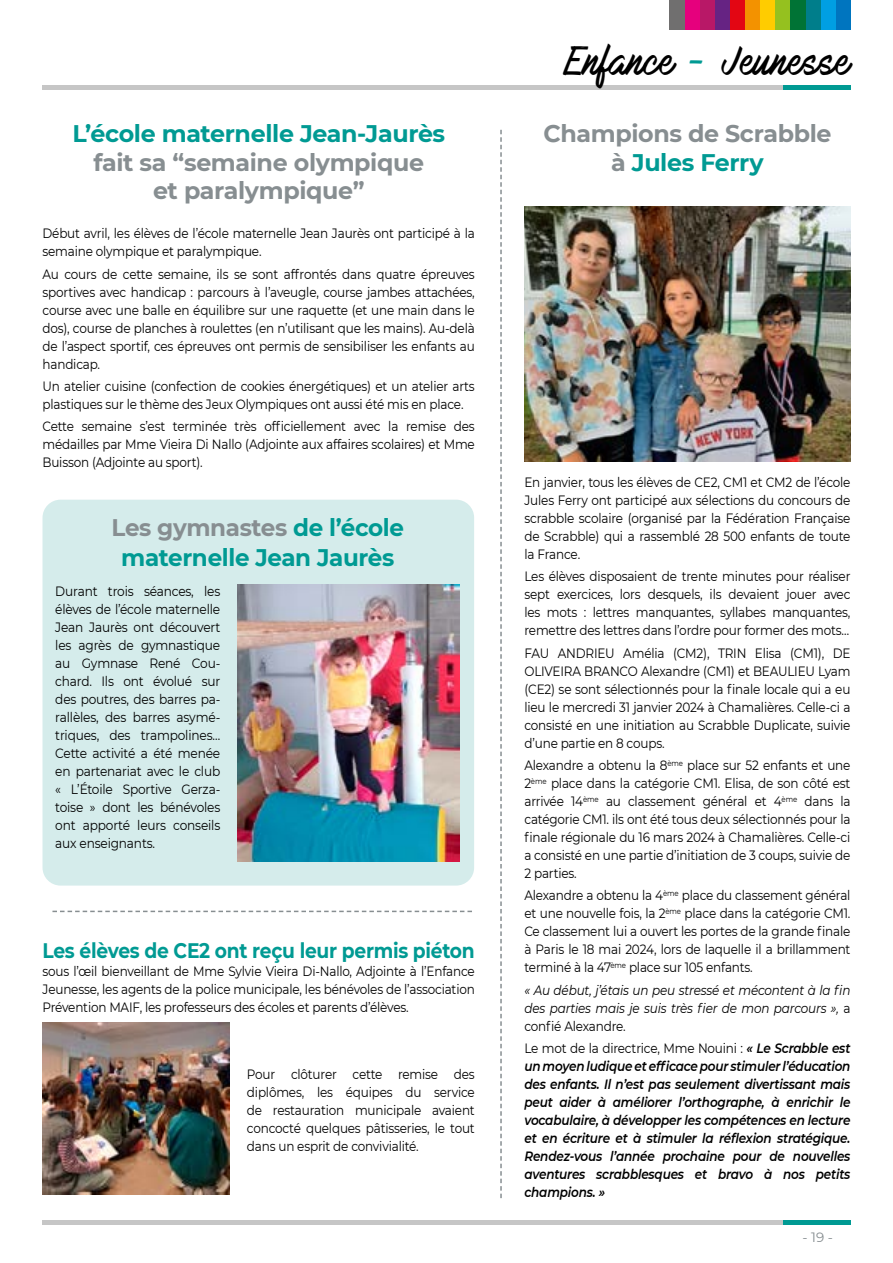
<style>
.page{position:relative;width:893px;height:1263px;background:#fff}
.page>*{position:absolute;margin:0;border:0;box-sizing:border-box;transform-origin:0 0}
.t1{font:36px "Mark My Words Clean";color:#000}
.t2{font:700 24px/28.5px "Montserrat";letter-spacing:-.015em;color:#878e91;text-align:center}
.t3{font:700 24px/30px "Montserrat";letter-spacing:-.015em;color:#009a93;text-align:center;scale:.96 1}
.t4{font:700 24px "Montserrat";letter-spacing:-.015em;color:#009a93}
.t5{font:700 21px "Montserrat";letter-spacing:-.015em;color:#009a93;scale:.89 1}
.t6{font:13.5px/18px "Montserrat";letter-spacing:-.015em;color:#000;text-align:justify;scale:.89 1}
.t7{font:italic 600 13.5px/18px "Montserrat";letter-spacing:-.015em;color:#000;text-align:justify;scale:.89 1}
.t8{font:13.5px/18px "Montserrat";letter-spacing:-.015em;color:#000;text-align:justify;scale:.9 1}
.t9{font:italic 13.5px/18px "Montserrat";letter-spacing:-.015em;color:#000;text-align:justify;scale:.89 1}
.t10{font:13.5px "Montserrat";color:#878e91}
.s1{color:#878e91}
.s2{color:#009a93}
.s3{font-style:normal}
.s4{font-weight:400;font-style:normal}
</style>
<div class="page">
<hr style="left:783px;top:85px;width:67px;height:4px;background:#009a93">
<hr style="left:716px;top:85px;width:67px;height:4px;background:#c6c6c6">
<hr style="left:648px;top:85px;width:68px;height:4px;background:#c6c6c6">
<hr style="left:581px;top:85px;width:67px;height:4px;background:#c6c6c6">
<hr style="left:514px;top:85px;width:67px;height:4px;background:#c6c6c6">
<hr style="left:446px;top:85px;width:68px;height:4px;background:#c6c6c6">
<hr style="left:379px;top:85px;width:67px;height:4px;background:#c6c6c6">
<hr style="left:312px;top:85px;width:67px;height:4px;background:#c6c6c6">
<hr style="left:244px;top:85px;width:68px;height:4px;background:#c6c6c6">
<hr style="left:177px;top:85px;width:67px;height:4px;background:#c6c6c6">
<hr style="left:110px;top:85px;width:67px;height:4px;background:#c6c6c6">
<hr style="left:43px;top:85px;width:67px;height:4px;background:#c6c6c6">
<div style="left:783px;top:1220px;width:67px;height:5px;background:#009a93"></div>
<div style="left:716px;top:1220px;width:67px;height:5px;background:#c6c6c6"></div>
<div style="left:648px;top:1220px;width:68px;height:5px;background:#c6c6c6"></div>
<div style="left:581px;top:1220px;width:67px;height:5px;background:#c6c6c6"></div>
<div style="left:514px;top:1220px;width:67px;height:5px;background:#c6c6c6"></div>
<div style="left:446px;top:1220px;width:68px;height:5px;background:#c6c6c6"></div>
<div style="left:379px;top:1220px;width:67px;height:5px;background:#c6c6c6"></div>
<div style="left:312px;top:1220px;width:67px;height:5px;background:#c6c6c6"></div>
<div style="left:244px;top:1220px;width:68px;height:5px;background:#c6c6c6"></div>
<div style="left:177px;top:1220px;width:67px;height:5px;background:#c6c6c6"></div>
<div style="left:110px;top:1220px;width:67px;height:5px;background:#c6c6c6"></div>
<div style="left:43px;top:1220px;width:67px;height:5px;background:#c6c6c6"></div>
<div style="left:835px;top:0;width:15px;height:30px;background:#0075bf"></div>
<div style="left:820px;top:0;width:15px;height:30px;background:#009fe3"></div>
<div style="left:805px;top:0;width:15px;height:30px;background:#007e8b"></div>
<div style="left:790px;top:0;width:15px;height:30px;background:#007335"></div>
<div style="left:775px;top:0;width:15px;height:30px;background:#95c11f"></div>
<div style="left:760px;top:0;width:15px;height:30px;background:#fc0"></div>
<div style="left:745px;top:0;width:15px;height:30px;background:#f39200"></div>
<div style="left:729px;top:0;width:16px;height:30px;background:#e30613"></div>
<div style="left:714px;top:0;width:15px;height:30px;background:#662383"></div>
<div style="left:699px;top:0;width:15px;height:30px;background:#b81867"></div>
<div style="left:684px;top:0;width:15px;height:30px;background:#e6007d"></div>
<div style="left:669px;top:0;width:15px;height:30px;background:#706f6f"></div>
<svg style="left:500px;top:130px;width:2px;height:1068px"></svg>
<svg style="left:52px;top:911px;width:420px;height:1px"></svg>
<div style="left:43px;top:500px;width:431px;height:385px;background:#d5eceb;border-radius:18px"></div>
<img style="left:237px;top:585px;width:222px;height:276px">
<img style="left:524px;top:206px;width:326px;height:255px">
<img style="left:43px;top:1023px;width:187px;height:171px">
<h2 class="t4" style="left:72px;top:116px;width:374px">L’école maternelle Jean-Jaurès</h2>
<h2 class="t2" style="left:94px;top:147px;width:332px">fait sa “semaine olympique et paralympique”</h2>
<p class="t6" style="left:43px;top:224px;width:487px">Début avril, les élèves de l’école maternelle Jean Jaurès ont participé à la semaine olympique et paralympique.</p>
<p class="t6" style="left:43px;top:264px;width:487px">Au cours de cette semaine, ils se sont affrontés dans quatre épreuves sportives avec handicap : parcours à l’aveugle, course jambes attachées, course avec une balle en équilibre sur une raquette (et une main dans le dos), course de planches à roulettes (en n’utilisant que les mains). Au-delà de l’aspect sportif, ces épreuves ont permis de sensibiliser les enfants au handicap.</p>
<p class="t6" style="left:43px;top:377px;width:487px">Un atelier cuisine (confection de cookies énergétiques) et un atelier arts plastiques sur le thème des Jeux Olympiques ont aussi été mis en place.</p>
<p class="t6" style="left:43px;top:417px;width:487px">Cette semaine s’est terminée très officiellement avec la remise des médailles par Mme Vieira Di Nallo (Adjointe aux affaires scolaires) et Mme Buisson (Adjointe au sport).</p>
<h2 class="t3" style="left:112px;top:511px;width:306px"><span class="s1">Les gymnastes</span> de l’école maternelle Jean Jaurès</h2>
<p class="t8" style="left:55px;top:582px;width:185px">Durant trois séances, les élèves de l’école maternelle Jean Jaurès ont découvert les agrès de gymnastique au Gymnase René Cou&shy;chard. Ils ont évolué sur des poutres, des barres pa&shy;rallèles, des barres asymé&shy;triques, des trampolines… Cette activité a été menée en partenariat avec le club « L’Étoile Sportive Gerza&shy;toise » dont les bénévoles ont apporté leurs conseils aux enseignants.</p>
<h3 class="t5" style="left:43px;top:935px;width:487px">Les élèves de CE2 ont reçu leur permis piéton</h3>
<p class="t6" style="left:43px;top:962px;width:487px">sous l’œil bienveillant de Mme Sylvie Vieira Di-Nallo, Adjointe à l’Enfance Jeunesse, les agents de la police municipale, les bénévoles de l’association Prévention MAIF, les professeurs des écoles et parents d’élèves.</p>
<p class="t6" style="left:247px;top:1064px;width:258px">Pour clôturer cette remise des diplômes, les équipes du service de restauration municipale avaient concocté quelques pâtisseries, le tout dans un esprit de convivialité.</p>
<h1 class="t1" style="left:564px;top:41px;width:288px">Enfance <span class="s2">-</span> Jeunesse</h1>
<h2 class="t2" style="left:543px;top:118px;width:290px">Champions de Scrabble à <span class="s2">Jules Ferry</span></h2>
<p class="t6" style="left:524px;top:473px;width:368px">En janvier, tous les élèves de CE2, CM1 et CM2 de l’école Jules Ferry ont participé aux sélections du concours de scrabble scolaire (organisé par la Fédération Française de Scrabble) qui a rassemblé 28 500 enfants de toute la France.</p>
<p class="t6" style="left:524px;top:567px;width:368px">Les élèves disposaient de trente minutes pour réaliser sept exercices, lors desquels, ils devaient jouer avec les mots : lettres manquantes, syllabes manquantes, remettre des lettres dans l’ordre pour former des mots…</p>
<p class="t6" style="left:524px;top:643px;width:368px">FAU ANDRIEU Amélia (CM2), TRIN Elisa (CM1), DE OLIVEIRA BRANCO Alexandre (CM1) et BEAULIEU Lyam (CE2) se sont sélectionnés pour la finale locale qui a eu lieu le mercredi 31 janvier 2024 à Chamalières. Celle-ci a consisté en une initiation au Scrabble Duplicate, suivie d’une partie en 8 coups.</p>
<p class="t6" style="left:524px;top:756px;width:368px">Alexandre a obtenu la 8<sup>ème</sup> place sur 52 enfants et une 2<sup>ème</sup> place dans la catégorie CM1. Elisa, de son côté est arrivée 14<sup>ème</sup> au classement général et 4<sup>ème</sup> dans la catégorie CM1. ils ont été tous deux sélectionnés pour la finale régionale du 16 mars 2024 à Chamalières. Celle-ci a consisté en une partie d’initiation de 3 coups, suivie de 2 parties.</p>
<p class="t6" style="left:524px;top:886px;width:368px">Alexandre a obtenu la 4<sup>ème</sup> place du classement général et une nouvelle fois, la 2<sup>ème</sup> place dans la catégorie CM1.<br>Ce classement lui a ouvert les portes de la grande finale à Paris le 18 mai 2024, lors de laquelle il a brillamment terminé à la 47<sup>ème</sup> place sur 105 enfants.</p>
<p class="t9" style="left:524px;top:980px;width:368px">« Au début, j’étais un peu stressé et mécontent à la fin des parties mais je suis très fier de mon parcours », <span class="s3">a confié Alexandre.</span></p>
<p class="t7" style="left:524px;top:1038px;width:368px"><span class="s4">Le mot de la directrice, Mme Nouini :</span> « Le Scrabble est un moyen ludique et efficace pour stimuler l’éducation des enfants. Il n’est pas seulement divertissant mais peut aider à améliorer l’orthographe, à enrichir le vocabulaire, à développer les compétences en lecture et en écriture et à stimuler la réflexion stratégique.<br>Rendez-vous l’année prochaine pour de nouvelles aventures scrabblesques et bravo à nos petits champions. »</p>
<p class="t10" style="left:802px;top:1228px;width:32px">- 19 -</p>
</div>
